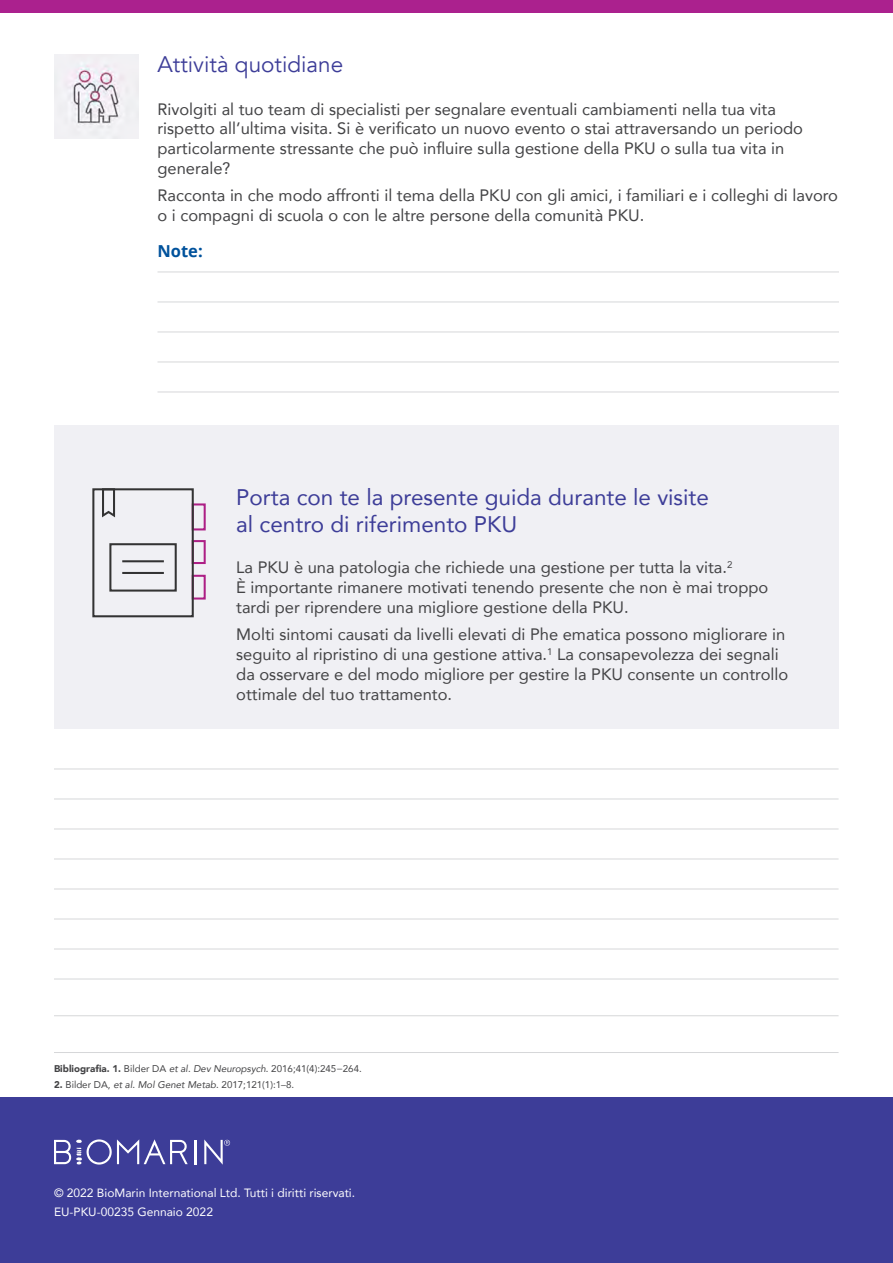
<style>
.page{position:relative;width:893px;height:1263px;background:#fff}
.page>*{position:absolute;margin:0;border:0;box-sizing:border-box;transform-origin:0 0}
.t1{font:22.5px/27px "Avenir";color:#3d3d98}
.t2{font:22.5px "Avenir";color:#3d3d98}
.t3{font:16.5px/19.8px "Avenir";color:#434345}
.t4{font:700 16.5px "Open Sans";color:#00529c}
.t5{font:12px/18.6px "Avenir";color:#fff}
.t6{font:9.75px "Avenir";color:#434345}
.s1{font-weight:900}
.s2{font-style:italic}
</style>
<div class="page">
<div style="left:0;top:1097px;width:893px;height:166px;background:#3d3d98"></div>
<hr style="left:194px;top:1140px;width:2px;height:24px;background:#fff">
<svg style="left:54px;top:1139px;width:134px;height:25px"></svg>
<svg style="left:204px;top:1139px;width:26px;height:26px"></svg>
<div style="left:0;top:0;width:893px;height:13px;background:#ab218e"></div>
<hr style="left:54px;top:768px;width:784px;height:1px;background:#d6d7d9">
<hr style="left:54px;top:798px;width:784px;height:1px;background:#d6d7d9">
<hr style="left:54px;top:828px;width:784px;height:1px;background:#d6d7d9">
<hr style="left:54px;top:858px;width:784px;height:1px;background:#d6d7d9">
<hr style="left:54px;top:888px;width:784px;height:1px;background:#d6d7d9">
<hr style="left:54px;top:918px;width:784px;height:1px;background:#d6d7d9">
<hr style="left:54px;top:948px;width:784px;height:1px;background:#d6d7d9">
<hr style="left:54px;top:978px;width:784px;height:1px;background:#d6d7d9">
<hr style="left:54px;top:1015px;width:784px;height:1px;background:#d6d7d9">
<hr style="left:54px;top:1052px;width:784px;height:1px;background:#d6d7d9">
<div style="left:54px;top:425px;width:785px;height:304px;background:#f0f0f4"></div>
<div style="left:192px;top:503px;width:14px;height:27px;border:2px solid #ad1f85"></div>
<div style="left:192px;top:540px;width:14px;height:24px;border:2px solid #ad1f85"></div>
<div style="left:192px;top:575px;width:14px;height:24px;border:2px solid #ad1f85"></div>
<div style="left:92px;top:488px;width:102px;height:129px;border:2px solid #333"></div>
<hr style="left:122px;top:560px;width:42px;height:2px;background:#333">
<hr style="left:122px;top:572px;width:42px;height:2px;background:#333">
<div style="left:109px;top:543px;width:68px;height:49px;border:2px solid #333"></div>
<svg style="left:101px;top:488px;width:16px;height:30px"></svg>
<img style="left:54px;top:54px;width:84px;height:84px">
<hr style="left:158px;top:271px;width:681px;height:1px;background:#d6d7d9">
<hr style="left:158px;top:301px;width:681px;height:1px;background:#d6d7d9">
<hr style="left:158px;top:331px;width:681px;height:1px;background:#d6d7d9">
<hr style="left:158px;top:361px;width:681px;height:1px;background:#d6d7d9">
<hr style="left:158px;top:391px;width:681px;height:1px;background:#d6d7d9">
<h1 class="t2" style="left:158px;top:51px;width:187px">Attività quotidiane</h1>
<p class="t3" style="left:158px;top:98px;width:647px">Rivolgiti al tuo team di specialisti per segnalare eventuali cambiamenti nella tua vita rispetto all’ultima visita. Si è verificato un nuovo evento o stai attraversando un periodo particolarmente stressante che può influire sulla gestione della PKU o sulla tua vita in generale?</p>
<p class="t3" style="left:158px;top:185px;width:682px">Racconta in che modo affronti il tema della PKU con gli amici, i familiari e i colleghi di lavoro o i compagni di scuola o con le altre persone della comunità PKU.</p>
<p class="t4" style="left:158px;top:240px;width:47px">Note:</p>
<h1 class="t1" style="left:236px;top:483px;width:474px">Porta con te la presente guida durante le visite al centro di riferimento PKU</h1>
<p class="t3" style="left:236px;top:557px;width:534px">La PKU è una patologia che richiede una gestione per tutta la vita.<sup>2<br></sup>È importante rimanere motivati tenendo presente che non è mai troppo tardi per riprendere una migliore gestione della PKU.</p>
<p class="t3" style="left:236px;top:624px;width:553px">Molti sintomi causati da livelli elevati di Phe ematica possono migliorare in seguito al ripristino di una gestione attiva.<sup>1</sup> La consapevolezza dei segnali da osservare e del modo migliore per gestire la PKU consente un controllo ottimale del tuo trattamento.</p>
<p class="t6" style="left:54px;top:1060px;width:309px"><span class="s1">Bibliografia. 1.</span> Bilder DA <span class="s2">et al</span>. <span class="s2">Dev Neuropsych</span>. 2016;41(4):245−264.</p>
<p class="t6" style="left:54px;top:1076px;width:242px"><span class="s1">2.</span> Bilder DA, <span class="s2">et al</span>. <span class="s2">Mol Genet Metab</span>. 2017;121(1):1–8.</p>
<p class="t5" style="left:54px;top:1183px;width:303px">© 2022 BioMarin International Ltd. Tutti i diritti riservati.<br>EU-PKU-00235 Gennaio 2022</p>
</div>
